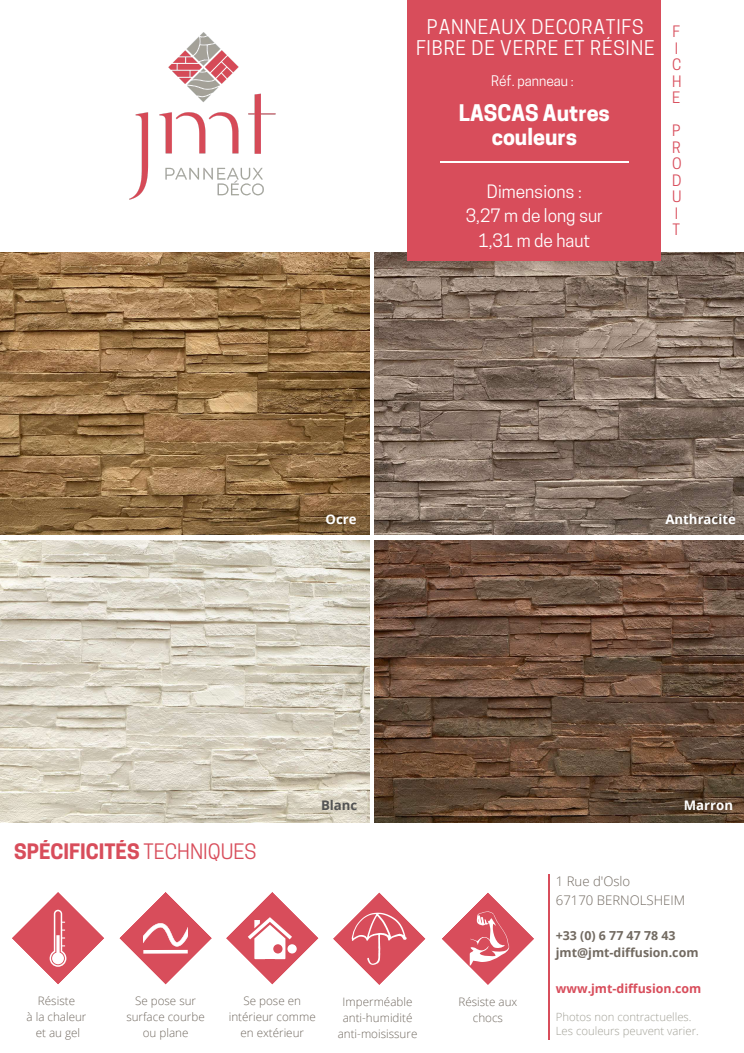
<style>
.page{position:relative;width:744px;height:1053px;background:#fff}
.page>*{position:absolute;margin:0;border:0;box-sizing:border-box;transform-origin:0 0}
.t1{font:700 21.48px/24.1px "Cooper Hewitt";color:#fff;text-align:center}
.t2{font:700 20px "Cooper Hewitt";color:#d84d5b}
.t3{font:19.04px/21.3px "Cooper Hewitt";letter-spacing:.04em;color:#fff;text-align:center}
.t4{font:17.32px/24.2px "Cooper Hewitt";color:#fff;text-align:center}
.t5{font:14.8px/16.5px "Cooper Hewitt";color:#d84d5b}
.t6{font:13.72px "Cooper Hewitt";color:#fff}
.t7{font:300 13.2px/18.3px "Open Sans";color:#726a61}
.t8{font:700 13.2px "Open Sans";color:#fff}
.t9{font:700 13.2px "Open Sans";color:#545454}
.t10{font:700 12.4px/17.1px "Open Sans";color:#726a61}
.t11{font:700 12.4px "Open Sans";color:#d84d5b}
.t12{font:300 11.64px/16.2px "Open Sans";color:#726a61;text-align:center}
.t13{font:300 11.32px/13.5px "Open Sans";color:#a3a298}
.s1{font-weight:400}
</style>
<div class="page">
<img style="left:375px;top:253px;width:369px;height:281px">
<svg style="left:12px;top:892px;width:92px;height:92px"></svg>
<svg style="left:119px;top:892px;width:93px;height:92px"></svg>
<svg style="left:226px;top:892px;width:93px;height:92px"></svg>
<div style="left:264px;top:945px;width:14px;height:14px;background:#fff"></div>
<div style="left:273px;top:944px;width:10px;height:9px;background:#d84d5b;border-radius:50%"></div>
<div style="left:287px;top:944px;width:10px;height:9px;background:#fff;border-radius:50%"></div>
<svg style="left:333px;top:892px;width:93px;height:93px"></svg>
<svg style="left:442px;top:893px;width:92px;height:92px"></svg>
<img style="left:0;top:541px;width:369px;height:281px">
<div style="left:408px;top:0;width:253px;height:261px;background:#d84d5b"></div>
<hr style="left:440px;top:161px;width:189px;height:2px;background:#fff">
<img style="left:0;top:253px;width:369px;height:281px">
<img style="left:375px;top:541px;width:369px;height:281px">
<img style="left:129px;top:32px;width:147px;height:168px">
<hr style="left:548px;top:874px;width:2px;height:165px;background:#d84d5b">
<h3 class="t3" style="left:416px;top:19px;width:240px">PANNEAUX DECORATIFS<br>FIBRE DE VERRE ET RÉSINE</h3>
<p class="t6" style="left:491px;top:75px;width:84px">Réf. panneau :</p>
<h1 class="t1" style="left:459px;top:104px;width:153px">LASCAS Autres couleurs</h1>
<h3 class="t4" style="left:466px;top:182px;width:139px">Dimensions :<br>3,27 m de long sur<br>1,31 m de haut</h3>
<p class="t5" style="left:672px;top:25px;width:11px">F<br>I<br>C<br>H<br>E</p>
<p class="t5" style="left:672px;top:124px;width:11px">P<br>R<br>O<br>D<br>U<br>I<br>T</p>
<p class="t8" style="left:326px;top:509px;width:33px">Ocre</p>
<p class="t8" style="left:665px;top:509px;width:72px">Anthracite</p>
<h2 class="t2" style="left:14px;top:843px;width:244px">SPÉCIFICITÉS <span class="s1">TECHNIQUES</span></h2>
<p class="t9" style="left:321px;top:795px;width:38px">Blanc</p>
<p class="t8" style="left:684px;top:795px;width:51px">Marron</p>
<p class="t12" style="left:27px;top:991px;width:62px">Résiste<br>à la chaleur et au gel</p>
<p class="t12" style="left:126px;top:991px;width:80px">Se pose sur surface courbe ou plane</p>
<p class="t12" style="left:229px;top:991px;width:89px">Se pose en intérieur comme en extérieur</p>
<p class="t12" style="left:338px;top:992px;width:81px">Imperméable anti-humidité anti-moisissure</p>
<p class="t12" style="left:458px;top:992px;width:60px">Résiste aux chocs</p>
<p class="t7" style="left:556px;top:872px;width:131px">1 Rue d'Oslo<br>67170 BERNOLSHEIM</p>
<p class="t10" style="left:556px;top:926px;width:144px">+33 (0) 6 77 47 78 43 jmt@jmt-diffusion.com</p>
<p class="t11" style="left:556px;top:979px;width:147px">www.jmt-diffusion.com</p>
<p class="t13" style="left:556px;top:1010px;width:144px">Photos non contractuelles.<br>Les couleurs peuvent varier.</p>
</div>
